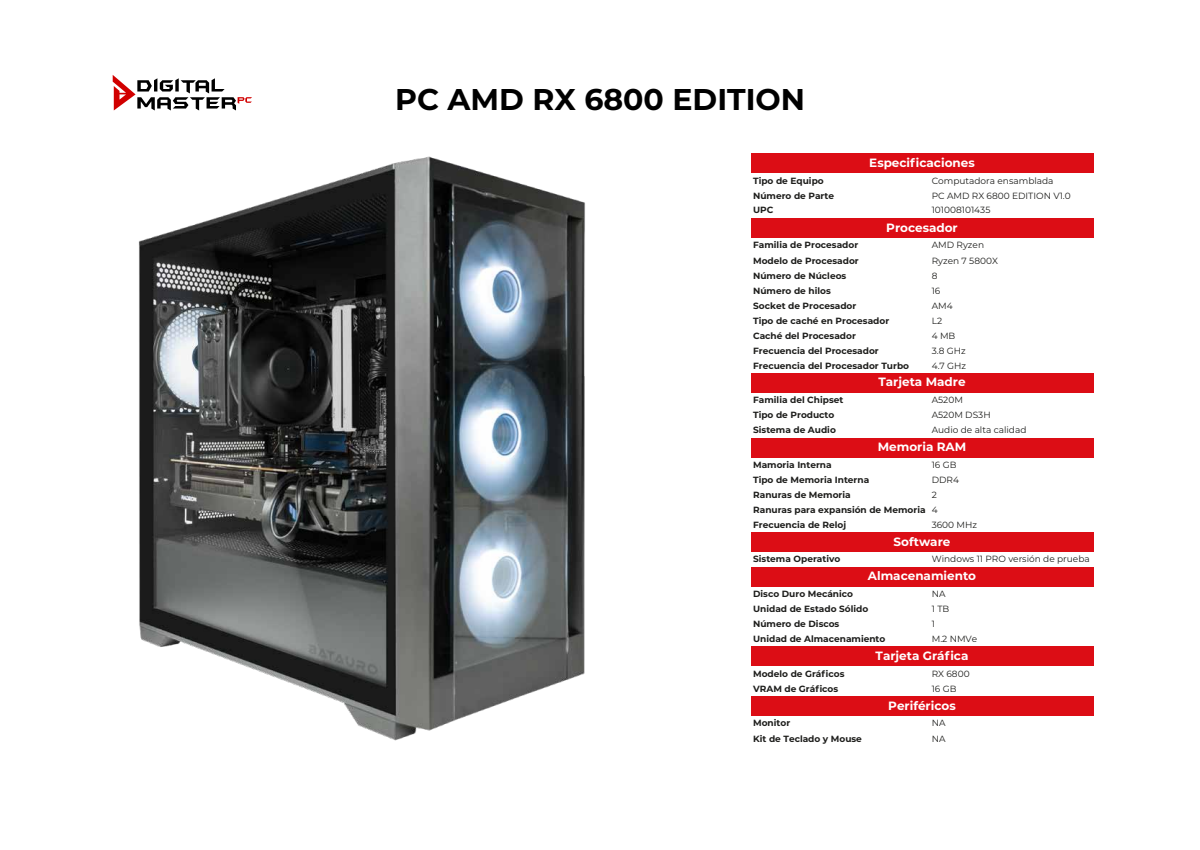
<style>
.page{position:relative;width:1200px;height:850px;background:#fff}
.page>*{position:absolute;margin:0;border:0;box-sizing:border-box;transform-origin:0 0}
.t1{font:700 30px "Montserrat";color:#000}
.t2{font:700 12px "Montserrat";color:#fff}
.t3{font:700 9px/15px "Montserrat";color:#1d1d1b}
.t4{font:9px/15px "Montserrat";color:#1d1d1b}
</style>
<div class="page">
<img style="left:138px;top:156px;width:447px;height:585px">
<svg style="left:113px;top:75px;width:139px;height:35px"></svg>
<div style="left:751px;top:154px;width:342px;height:19px;background:#dc0d15"></div>
<div style="left:751px;top:218px;width:342px;height:20px;background:#dc0d15"></div>
<div style="left:751px;top:373px;width:342px;height:20px;background:#dc0d15"></div>
<div style="left:751px;top:438px;width:342px;height:19px;background:#dc0d15"></div>
<div style="left:751px;top:532px;width:342px;height:20px;background:#dc0d15"></div>
<div style="left:751px;top:567px;width:342px;height:20px;background:#dc0d15"></div>
<div style="left:751px;top:647px;width:342px;height:19px;background:#dc0d15"></div>
<div style="left:751px;top:696px;width:342px;height:20px;background:#dc0d15"></div>
<h1 class="t1" style="left:395px;top:78px;width:412px">PC AMD RX 6800 EDITION</h1>
<p class="t3" style="left:753px;top:173px;width:72px">Tipo de Equipo</p>
<p class="t3" style="left:753px;top:188px;width:82px">Número de Parte<br>UPC</p>
<h2 class="t2" style="left:869px;top:154px;width:107px">Especificaciones</h2>
<p class="t4" style="left:932px;top:173px;width:141px">Computadora ensamblada<br>PC AMD RX 6800 EDITION V1.0<br>101008101435</p>
<h2 class="t2" style="left:886px;top:219px;width:73px">Procesador</h2>
<p class="t3" style="left:753px;top:237px;width:157px">Familia de Procesador<br>Modelo de Procesador<br>Número de Núcleos<br>Número de hilos<br>Socket de Procesador<br>Tipo de caché en Procesador<br>Caché del Procesador<br>Frecuencia del Procesador<br>Frecuencia del Procesador Turbo</p>
<p class="t4" style="left:932px;top:237px;width:68px">AMD Ryzen<br>Ryzen 7 5800X<br>8</p>
<p class="t3" style="left:753px;top:392px;width:92px">Familia del Chipset<br>Tipo de Producto<br>Sistema de Audio</p>
<p class="t4" style="left:932px;top:392px;width:96px">A520M<br>A520M DS3H<br>Audio de alta calidad</p>
<p class="t4" style="left:932px;top:283px;width:22px">16<br>AM4</p>
<p class="t4" style="left:932px;top:313px;width:36px">L2<br>4 MB<br>3.8 GHz<br>4.7 GHz</p>
<h2 class="t2" style="left:878px;top:373px;width:89px">Tarjeta Madre</h2>
<h2 class="t2" style="left:878px;top:438px;width:90px">Memoria RAM</h2>
<p class="t3" style="left:753px;top:457px;width:174px">Mamoria Interna<br>Tipo de Memoria Interna<br>Ranuras de Memoria<br>Ranuras para expansión de Memoria<br>Frecuencia de Reloj</p>
<p class="t3" style="left:753px;top:551px;width:89px">Sistema Operativo</p>
<p class="t4" style="left:932px;top:457px;width:29px">16 GB<br>DDR4<br>2<br>4</p>
<p class="t4" style="left:932px;top:517px;width:47px">3600 MHz</p>
<p class="t4" style="left:932px;top:551px;width:160px">Windows 11 PRO versión de prueba</p>
<h2 class="t2" style="left:894px;top:533px;width:58px">Software</h2>
<h2 class="t2" style="left:868px;top:567px;width:110px">Almacenamiento</h2>
<p class="t3" style="left:753px;top:586px;width:134px">Disco Duro Mecánico<br>Unidad de Estado Sólido<br>Número de Discos<br>Unidad de Almacenamiento</p>
<p class="t4" style="left:932px;top:586px;width:19px">NA<br>1 TB</p>
<p class="t3" style="left:753px;top:666px;width:93px">Modelo de Gráficos<br>VRAM de Gráficos</p>
<p class="t4" style="left:932px;top:666px;width:39px">RX 6800<br>16 GB</p>
<p class="t3" style="left:753px;top:715px;width:110px">Monitor<br>Kit de Teclado y Mouse</p>
<p class="t4" style="left:932px;top:715px;width:15px">NA<br>NA</p>
<p class="t4" style="left:932px;top:616px;width:47px">1<br>M.2 NMVe</p>
<h2 class="t2" style="left:876px;top:647px;width:94px">Tarjeta Gráfica</h2>
<h2 class="t2" style="left:888px;top:697px;width:69px">Periféricos</h2>
</div>
